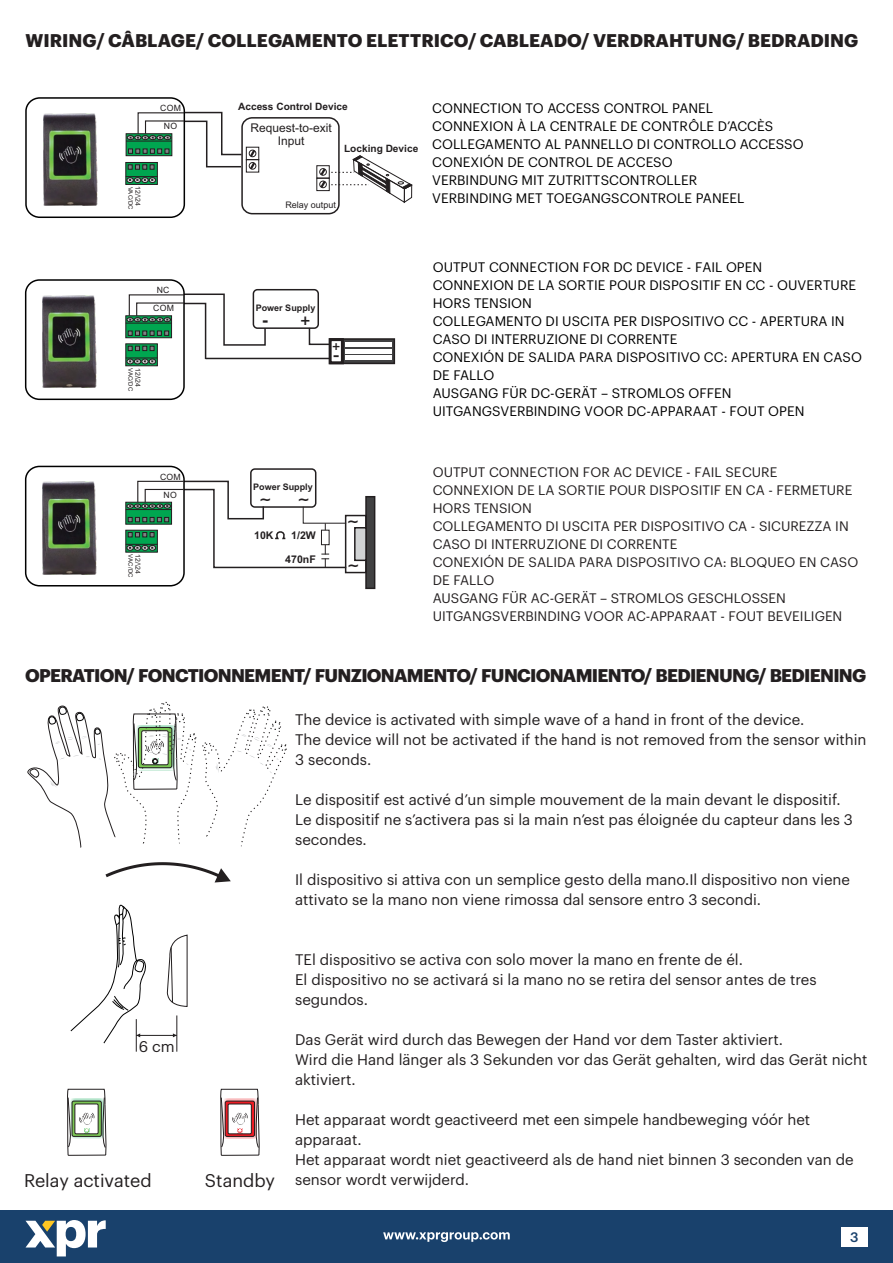
<style>
.page{position:relative;width:893px;height:1263px;background:#fff}
.page>*{position:absolute;margin:0;border:0;box-sizing:border-box;transform-origin:0 0}
.t1{font:700 18px "Graphik";letter-spacing:-.04em;color:#231f20}
.t2{font:700 18px "Graphik";color:#231f20}
.t3{font:18px "Graphik";color:#231f20}
.t4{font:15.3px "Graphik";color:#231f20}
.t5{font:15px/20px "Graphik";color:#231f20}
.t6{font:700 14.25px "Futura BT";color:#231f20}
.t7{font:13.5px/18px "Graphik";color:#000}
.t8{font:13.5px/18px "Graphik";color:#231f20}
.t9{font:500 13.5px "Graphik";color:#19416c}
.t10{font:12px/13.4px "Arial";color:#231f20;text-align:center}
.t11{font:700 11.4px/8.2px "Futura BT";color:#231f20}
.t12{font:700 10.65px "Arial";color:#231f20}
.t13{font:700 10.05px "Arial";color:#231f20}
.t14{font:700 9px "Arial";color:#231f20}
.t15{font:9px "Arial";color:#231f20}
.t16{font:8.7px/18px "Arial";letter-spacing:.035em;color:#231f20;text-align:center}
.t17{font:6.9px "Arial";color:#231f20}
.t18{font:6px "Arial";letter-spacing:.035em;color:#231f20}
.s1{font-size:18px}
</style>
<div class="page">
<div style="left:0;top:1210px;width:893px;height:53px;background:#19416c"></div>
<svg style="left:383px;top:1232px;width:127px;height:10px"></svg>
<svg style="left:26px;top:1220px;width:80px;height:36px"></svg>
<div style="left:841px;top:1227px;width:26px;height:19px;background:#fff"></div>
<hr style="left:206px;top:358px;width:124px;height:1px;background:#231f20">
<div style="left:253px;top:289px;width:66px;height:40px;border:2px solid #231f20;border-radius:4px"></div>
<svg style="left:308px;top:326px;width:88px;height:39px"></svg>
<div style="left:345px;top:342px;width:47px;height:5px;background:#fff"></div>
<hr style="left:345px;top:349px;width:47px;height:4px;background:#fff">
<hr style="left:345px;top:356px;width:47px;height:4px;background:#fff">
<div style="left:241px;top:117px;width:99px;height:97px;border:2px solid #231f20;border-radius:10px"></div>
<div style="left:246px;top:159px;width:13px;height:13px;border:1px solid #231f20"></div>
<svg style="left:318px;top:130px;width:95px;height:74px"></svg>
<div style="left:25px;top:97px;width:160px;height:121px;background:#fff;border:2px solid #000;border-radius:13px"></div>
<img style="left:43px;top:113px;width:55px;height:93px">
<div style="left:25px;top:279px;width:160px;height:121px;background:#fff;border:2px solid #000;border-radius:13px"></div>
<img style="left:42px;top:295px;width:55px;height:93px">
<div style="left:250px;top:468px;width:66px;height:40px;border:2px solid #231f20;border-radius:4px"></div>
<div style="left:25px;top:466px;width:160px;height:120px;background:#fff;border:2px solid #000;border-radius:13px"></div>
<img style="left:42px;top:481px;width:55px;height:94px">
<svg style="left:105px;top:862px;width:126px;height:20px"></svg>
<svg style="left:202px;top:706px;width:85px;height:141px"></svg>
<svg style="left:27px;top:701px;width:169px;height:147px"></svg>
<svg style="left:67px;top:1089px;width:39px;height:66px"></svg>
<svg style="left:221px;top:1089px;width:38px;height:66px"></svg>
<svg style="left:167px;top:934px;width:21px;height:73px"></svg>
<hr style="left:136px;top:1019px;width:1px;height:33px;background:#231f20">
<hr style="left:177px;top:1015px;width:1px;height:37px;background:#231f20">
<hr style="left:136px;top:1035px;width:41px;height:1px;background:#231f20">
<svg style="left:70px;top:904px;width:76px;height:140px"></svg>
<svg style="left:125px;top:480px;width:251px;height:110px"></svg>
<svg style="left:125px;top:293px;width:142px;height:74px"></svg>
<svg style="left:125px;top:111px;width:132px;height:74px"></svg>
<p class="t2" style="left:25px;top:32px;width:834px">WIRING/ CÂBLAGE/ COLLEGAMENTO ELETTRICO/ CABLEADO/ VERDRAHTUNG/ BEDRADING</p>
<p class="t16" style="left:160px;top:100px;width:22px">COM</p>
<p class="t16" style="left:164px;top:118px;width:15px">NO</p>
<p class="t18" style="left:133px;top:187px;width:25px;rotate:90deg">VAC/DC</p>
<p class="t17" style="left:141px;top:186px;width:21px;rotate:90deg">12/\24</p>
<p class="t16" style="left:153px;top:282px;width:22px">NC<br>COM</p>
<p class="t18" style="left:133px;top:368px;width:25px;rotate:90deg">VAC/DC</p>
<p class="t17" style="left:141px;top:368px;width:21px;rotate:90deg">12/\24</p>
<p class="t16" style="left:160px;top:468px;width:22px">COM</p>
<p class="t16" style="left:164px;top:486px;width:15px">NO</p>
<p class="t18" style="left:133px;top:554px;width:25px;rotate:90deg">VAC/DC</p>
<p class="t17" style="left:141px;top:554px;width:21px;rotate:90deg">12/\24</p>
<p class="t13" style="left:238px;top:103px;width:111px">Access Control Device</p>
<p class="t10" style="left:250px;top:122px;width:83px">Request-to-exit<br>Input</p>
<p class="t13" style="left:344px;top:145px;width:76px">Locking Device</p>
<p class="t15" style="left:285px;top:201px;width:52px">Relay output</p>
<p class="t7" style="left:432px;top:100px;width:373px">CONNECTION TO ACCESS CONTROL PANEL<br>CONNEXION À LA CENTRALE DE CONTRÔLE D’ACCÈS COLLEGAMENTO AL PANNELLO DI CONTROLLO ACCESSO CONEXIÓN DE CONTROL DE ACCESO<br>VERBINDUNG MIT ZUTRITTSCONTROLLER<br>VERBINDING MET TOEGANGSCONTROLE PANEEL</p>
<p class="t14" style="left:256px;top:305px;width:61px">Power Supply</p>
<p class="t6" style="left:262px;top:314px;width:51px">- +</p>
<p class="t11" style="left:331px;top:343px;width:11px">+ -</p>
<p class="t14" style="left:253px;top:484px;width:61px">Power Supply</p>
<p class="t12" style="left:254px;top:532px;width:21px">10K</p>
<p class="t12" style="left:291px;top:532px;width:26px">1/2W</p>
<p class="t12" style="left:285px;top:555px;width:32px">470nF</p>
<p class="t6" style="left:259px;top:493px;width:13px">~</p>
<p class="t6" style="left:298px;top:493px;width:13px">~</p>
<p class="t6" style="left:347px;top:515px;width:13px">~</p>
<p class="t6" style="left:347px;top:559px;width:13px">~</p>
<p class="t7" style="left:433px;top:258px;width:431px">OUTPUT CONNECTION FOR DC DEVICE - FAIL OPEN<br>CONNEXION DE LA SORTIE POUR DISPOSITIF EN CC - OUVERTURE HORS TENSION<br>COLLEGAMENTO DI USCITA PER DISPOSITIVO CC - APERTURA IN CASO DI INTERRUZIONE DI CORRENTE<br>CONEXIÓN DE SALIDA PARA DISPOSITIVO CC: APERTURA EN CASO DE FALLO<br>AUSGANG FÜR DC-GERÄT – STROMLOS OFFEN UITGANGSVERBINDING VOOR DC-APPARAAT - FOUT OPEN</p>
<p class="t8" style="left:433px;top:464px;width:427px">OUTPUT CONNECTION FOR AC DEVICE - FAIL SECURE CONNEXION DE LA SORTIE POUR DISPOSITIF EN CA - FERMETURE HORS TENSION<br>COLLEGAMENTO DI USCITA PER DISPOSITIVO CA - SICUREZZA IN CASO DI INTERRUZIONE DI CORRENTE<br>CONEXIÓN DE SALIDA PARA DISPOSITIVO CA: BLOQUEO EN CASO DE FALLO<br>AUSGANG FÜR AC-GERÄT – STROMLOS GESCHLOSSEN UITGANGSVERBINDING VOOR AC-APPARAAT - FOUT BEVEILIGEN</p>
<p class="t1" style="left:25px;top:667px;width:843px">OPERATION/ FONCTIONNEMENT/ FUNZIONAMENTO/ FUNCIONAMIENTO/ BEDIENUNG/ BEDIENING</p>
<p class="t5" style="left:295px;top:710px;width:573px">The device is activated with simple wave of a hand in front of the device.<br>The device will not be activated if the hand is not removed from the sensor within<br>3 seconds.</p>
<p class="t5" style="left:295px;top:790px;width:559px">Le dispositif est activé d’un simple mouvement de la main devant le dispositif.<br>Le dispositif ne s’activera pas si la main n’est pas éloignée du capteur dans les 3 secondes.</p>
<p class="t5" style="left:295px;top:870px;width:556px">Il dispositivo si attiva con un semplice gesto della mano.Il dispositivo non viene attivato se la mano non viene rimossa dal sensore entro 3 secondi.</p>
<p class="t4" style="left:139px;top:1039px;width:38px">6 cm</p>
<p class="t5" style="left:295px;top:950px;width:523px">TEl dispositivo se activa con solo mover la mano en frente de él.<br>El dispositivo no se activará si la mano no se retira del sensor antes de tres segundos.</p>
<p class="t5" style="left:295px;top:1030px;width:574px">Das Gerät wird durch das Bewegen der Hand vor dem Taster aktiviert.<br>Wird die Hand länger als 3 Sekunden vor das Gerät gehalten, wird das Gerät nicht aktiviert.</p>
<p class="t5" style="left:295px;top:1110px;width:560px">Het apparaat wordt geactiveerd met een simpele handbeweging vóór het apparaat.<br>Het apparaat wordt niet geactiveerd als de hand niet binnen 3 seconden van de</p>
<p class="t3" style="left:24px;top:1172px;width:129px">Relay activated</p>
<p class="t5" style="left:205px;top:1170px;width:266px"><span class="s1">Standby</span> sensor wordt verwijderd.</p>
<p class="t9" style="left:850px;top:1230px;width:10px">3</p>
</div>
